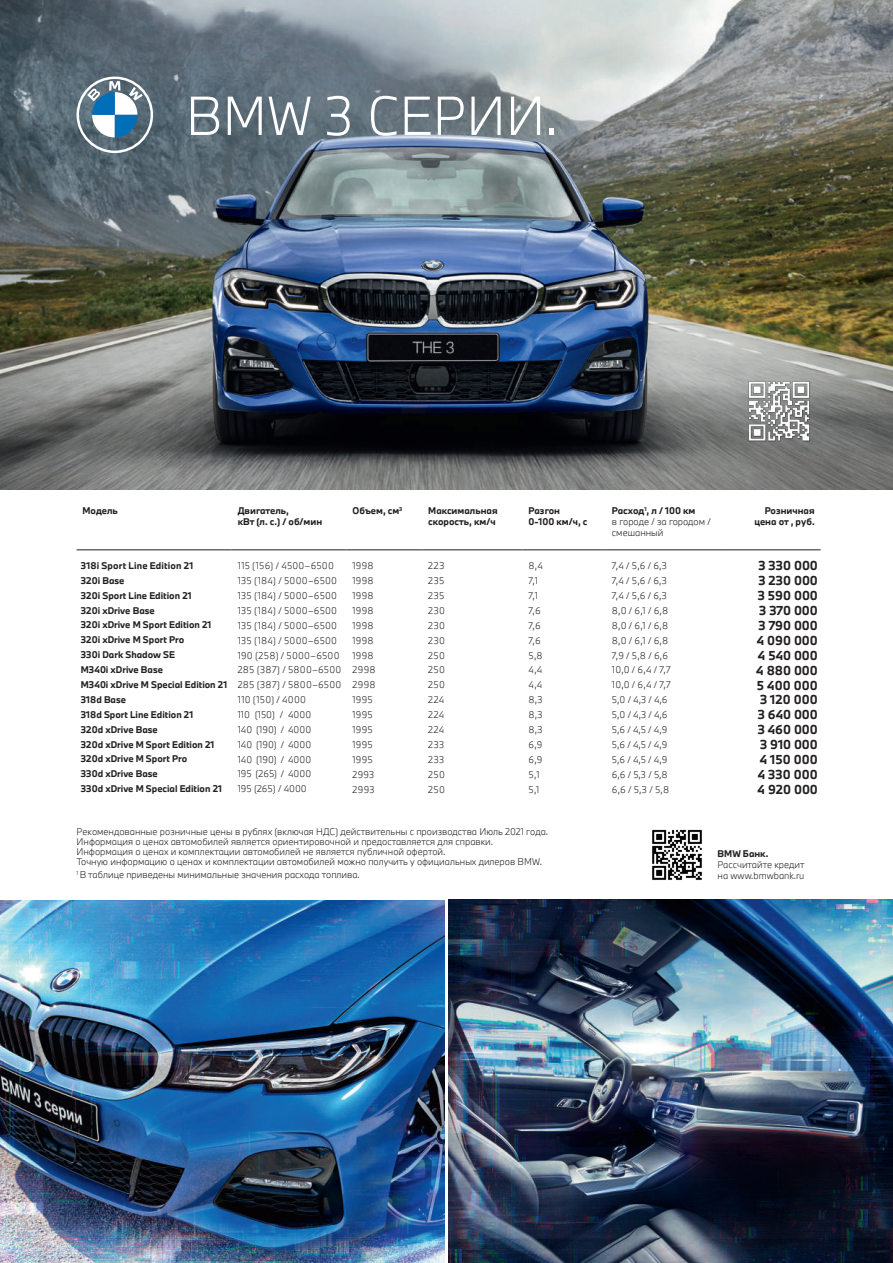
<style>
.page{position:relative;width:893px;height:1263px;background:#fff}
.page>*{position:absolute;margin:0;border:0;box-sizing:border-box;transform-origin:0 0}
.t1{font:300 50.85px "BMW Type Next";color:#fff}
.t2{font:700 12px "BMW Type Next";color:#231f20}
.t3{font:300 9px/14.9px "BMW Type Next";color:#231f20}
.t4{font:700 9px/14.9px "BMW Type Next";color:#231f20}
.t5{font:300 9px "BMW Type Next";letter-spacing:.025em;color:#231f20}
.s1{font-weight:700}
</style>
<div class="page">
<img style="left:0;top:0;width:893px;height:489px">
<hr style="left:77px;top:550px;width:155px;height:1px;background:#231f20">
<hr style="left:232px;top:550px;width:115px;height:1px;background:#231f20">
<hr style="left:347px;top:550px;width:75px;height:1px;background:#231f20">
<hr style="left:422px;top:550px;width:101px;height:1px;background:#231f20">
<hr style="left:523px;top:550px;width:83px;height:1px;background:#231f20">
<hr style="left:606px;top:550px;width:119px;height:1px;background:#231f20">
<hr style="left:725px;top:550px;width:96px;height:1px;background:#231f20">
<img style="left:0;top:900px;width:444px;height:363px">
<img style="left:449px;top:899px;width:444px;height:364px">
<svg style="left:77px;top:77px;width:76px;height:76px"></svg>
<img style="left:741px;top:374px;width:75px;height:74px">
<img style="left:652px;top:829px;width:50px;height:51px">
<h1 class="t1" style="left:186px;top:81px;width:374px">BMW 3 СЕРИИ.</h1>
<p class="t4" style="left:83px;top:503px;width:37px">Модель</p>
<p class="t4" style="left:238px;top:505px;width:86px;line-height:10.8px">Двигатель,<br>кВт (л. с.) / об/мин</p>
<p class="t4" style="left:353px;top:503px;width:51px">Объем, см<sup>3</sup></p>
<p class="t4" style="left:428px;top:505px;width:71px;line-height:10.8px">Максимальная скорость, км/ч</p>
<p class="t4" style="left:529px;top:505px;width:60px;line-height:10.8px">Разгон<br>0-100 км/ч, с</p>
<p class="t3" style="left:612px;top:505px;width:100px;line-height:10.8px"><span class="s1">Расход</span><sup>1</sup><span class="s1">, л / 100 км<br></span>в городе / за городом / смешанный</p>
<p class="t4" style="left:754px;top:505px;width:62px;line-height:10.8px;text-align:right">Розничная цена от , руб.</p>
<p class="t5" style="left:238px;top:560px;width:98px">115 (156) / 4500–6500</p>
<p class="t3" style="left:353px;top:558px;width:23px">1998</p>
<p class="t3" style="left:428px;top:558px;width:18px">223</p>
<p class="t3" style="left:529px;top:558px;width:16px">8,4</p>
<p class="t3" style="left:612px;top:558px;width:57px">7,4 / 5,6 / 6,3</p>
<h2 class="t2" style="left:758px;top:558px;width:61px">3 330 000</h2>
<p class="t5" style="left:238px;top:575px;width:101px">135 (184) / 5000–6500</p>
<p class="t3" style="left:353px;top:573px;width:23px">1998</p>
<p class="t3" style="left:428px;top:573px;width:18px">235</p>
<p class="t3" style="left:529px;top:573px;width:11px">7,1</p>
<p class="t3" style="left:612px;top:573px;width:57px">7,4 / 5,6 / 6,3</p>
<h2 class="t2" style="left:758px;top:572px;width:61px">3 230 000</h2>
<p class="t5" style="left:238px;top:589px;width:101px">135 (184) / 5000–6500</p>
<p class="t3" style="left:353px;top:588px;width:23px">1998</p>
<p class="t3" style="left:428px;top:588px;width:18px">235</p>
<p class="t3" style="left:529px;top:588px;width:11px">7,1</p>
<p class="t3" style="left:612px;top:588px;width:57px">7,4 / 5,6 / 6,3</p>
<h2 class="t2" style="left:758px;top:587px;width:62px">3 590 000</h2>
<p class="t5" style="left:238px;top:604px;width:101px">135 (184) / 5000–6500</p>
<p class="t3" style="left:353px;top:603px;width:23px">1998</p>
<p class="t3" style="left:428px;top:603px;width:18px">230</p>
<p class="t3" style="left:529px;top:603px;width:14px">7,6</p>
<p class="t3" style="left:612px;top:603px;width:58px">8,0 / 6,1 / 6,8</p>
<h2 class="t2" style="left:759px;top:602px;width:60px">3 370 000</h2>
<p class="t5" style="left:238px;top:619px;width:101px">135 (184) / 5000–6500</p>
<p class="t3" style="left:353px;top:618px;width:23px">1998</p>
<p class="t3" style="left:428px;top:618px;width:18px">230</p>
<p class="t3" style="left:529px;top:618px;width:14px">7,6</p>
<p class="t3" style="left:612px;top:618px;width:58px">8,0 / 6,1 / 6,8</p>
<h2 class="t2" style="left:759px;top:617px;width:61px">3 790 000</h2>
<p class="t5" style="left:238px;top:634px;width:101px">135 (184) / 5000–6500</p>
<p class="t3" style="left:353px;top:633px;width:23px">1998</p>
<p class="t3" style="left:428px;top:633px;width:18px">230</p>
<p class="t3" style="left:529px;top:633px;width:14px">7,6</p>
<p class="t3" style="left:612px;top:633px;width:58px">8,0 / 6,1 / 6,8</p>
<h2 class="t2" style="left:757px;top:632px;width:62px">4 090 000</h2>
<p class="t5" style="left:238px;top:649px;width:103px">190 (258) / 5000–6500</p>
<p class="t3" style="left:353px;top:648px;width:23px">1998</p>
<p class="t3" style="left:428px;top:648px;width:18px">250</p>
<p class="t3" style="left:529px;top:648px;width:16px">5,8</p>
<p class="t3" style="left:612px;top:648px;width:57px">7,9 / 5,8 / 6,6</p>
<h2 class="t2" style="left:758px;top:647px;width:61px">4 540 000</h2>
<p class="t5" style="left:238px;top:664px;width:139px">285 (387) / 5800–6500 2998</p>
<p class="t3" style="left:428px;top:662px;width:18px">250</p>
<p class="t3" style="left:529px;top:662px;width:15px">4,4</p>
<p class="t3" style="left:612px;top:662px;width:60px">10,0 / 6,4 / 7,7</p>
<h2 class="t2" style="left:756px;top:662px;width:63px">4 880 000</h2>
<p class="t5" style="left:238px;top:679px;width:139px">285 (387) / 5800–6500 2998</p>
<p class="t3" style="left:428px;top:677px;width:18px">250</p>
<p class="t3" style="left:529px;top:677px;width:15px">4,4</p>
<p class="t3" style="left:612px;top:677px;width:60px">10,0 / 6,4 / 7,7</p>
<h2 class="t2" style="left:757px;top:677px;width:63px">5 400 000</h2>
<p class="t5" style="left:238px;top:694px;width:70px">110 (150) / 4000</p>
<p class="t3" style="left:353px;top:692px;width:22px">1995</p>
<p class="t3" style="left:428px;top:692px;width:18px">224</p>
<p class="t3" style="left:529px;top:692px;width:16px">8,3</p>
<p class="t3" style="left:612px;top:692px;width:57px">5,0 / 4,3 / 4,6</p>
<h2 class="t2" style="left:760px;top:692px;width:59px">3 120 000</h2>
<p class="t3" style="left:353px;top:707px;width:22px">1995</p>
<p class="t3" style="left:428px;top:707px;width:18px">224</p>
<p class="t3" style="left:529px;top:707px;width:16px">8,3</p>
<p class="t3" style="left:612px;top:707px;width:57px">5,0 / 4,3 / 4,6</p>
<h2 class="t2" style="left:758px;top:706px;width:62px">3 640 000</h2>
<p class="t3" style="left:353px;top:722px;width:22px">1995</p>
<p class="t3" style="left:428px;top:722px;width:18px">224</p>
<p class="t3" style="left:529px;top:722px;width:16px">8,3</p>
<p class="t3" style="left:612px;top:722px;width:57px">5,6 / 4,5 / 4,9</p>
<h2 class="t2" style="left:758px;top:721px;width:62px">3 460 000</h2>
<p class="t3" style="left:353px;top:737px;width:22px">1995</p>
<p class="t3" style="left:428px;top:737px;width:18px">233</p>
<p class="t3" style="left:529px;top:737px;width:15px">6,9</p>
<p class="t3" style="left:612px;top:737px;width:57px">5,6 / 4,5 / 4,9</p>
<h2 class="t2" style="left:760px;top:736px;width:59px">3 910 000</h2>
<p class="t3" style="left:353px;top:752px;width:22px">1995</p>
<p class="t3" style="left:428px;top:752px;width:18px">233</p>
<p class="t3" style="left:529px;top:752px;width:15px">6,9</p>
<p class="t3" style="left:612px;top:752px;width:57px">5,6 / 4,5 / 4,9</p>
<h2 class="t2" style="left:760px;top:751px;width:60px">4 150 000</h2>
<p class="t3" style="left:353px;top:767px;width:23px">2993</p>
<p class="t3" style="left:428px;top:767px;width:18px">250</p>
<p class="t3" style="left:529px;top:767px;width:13px">5,1</p>
<p class="t3" style="left:612px;top:767px;width:57px">6,6 / 5,3 / 5,8</p>
<h2 class="t2" style="left:758px;top:766px;width:62px">4 330 000</h2>
<p class="t3" style="left:353px;top:782px;width:24px">2993</p>
<p class="t3" style="left:428px;top:782px;width:18px">250</p>
<p class="t3" style="left:529px;top:782px;width:12px">5,1</p>
<p class="t3" style="left:612px;top:782px;width:59px">6,6 / 5,3 / 5,8</p>
<h2 class="t2" style="left:758px;top:781px;width:62px">4 920 000</h2>
<p class="t4" style="left:81px;top:558px;width:148px">318i Sport Line Edition 21<br>320i Base<br>320i Sport Line Edition 21<br>320i xDrive Base<br>320i xDrive M Sport Edition 21<br>320i xDrive M Sport Pro<br>330i Dark Shadow SE<br>M340i xDrive Base<br>M340i xDrive M Special Edition 21<br>318d Base<br>318d Sport Line Edition 21<br>320d xDrive Base<br>320d xDrive M Sport Edition 21<br>320d xDrive M Sport Pro<br>330d xDrive Base<br>330d xDrive M Special Edition 21</p>
<p class="t3" style="left:238px;top:707px;width:75px;text-align:justify">110 (150) / 4000<br>140 (190) / 4000<br>140 (190) / 4000<br>140 (190) / 4000<br>195 (265) / 4000<br>195 (265) / 4000</p>
<p class="t3" style="left:77px;top:826px;width:473px;line-height:10.1px">Рекомендованные розничные цены в рублях (включая НДС) действительны с производства Июль 2021 года.<br>Информация о ценах автомобилей является ориентировочной и предоставляется для справки.<br>Информация о ценах и комплектации автомобилей не является публичной офертой.<br>Точную информацию о ценах и комплектации автомобилей можно получить у официальных дилеров BMW.</p>
<p class="t3" style="left:77px;top:867px;width:285px"><sup>1</sup> В таблице приведены минимальные значения расхода топлива.</p>
<p class="t4" style="left:718px;top:846px;width:52px">BMW Банк.</p>
<p class="t3" style="left:718px;top:859px;width:88px;line-height:10.8px">Рассчитайте кредит на www.bmwbank.ru</p>
</div>
